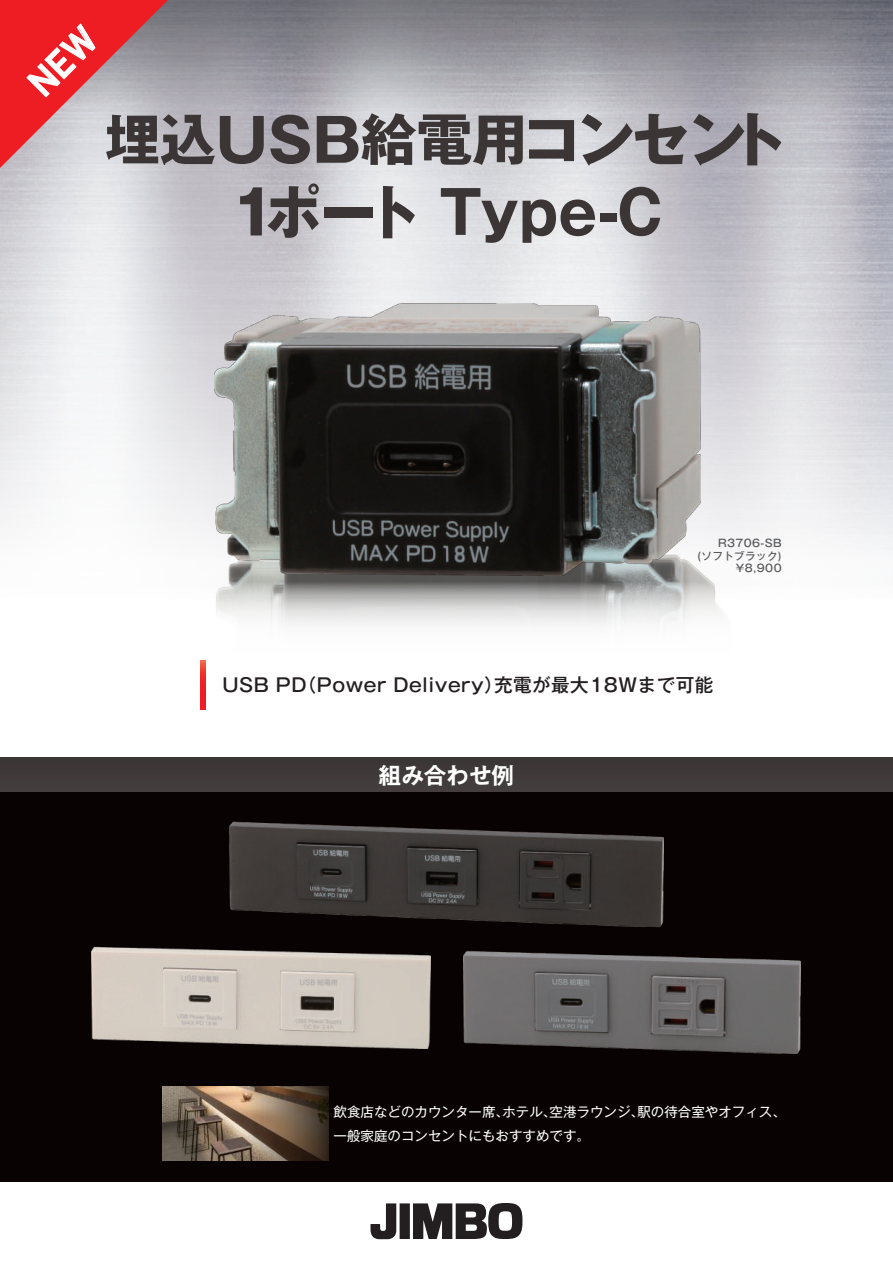
<style>
.page{position:relative;width:893px;height:1263px;background:#fff}
.page>*{position:absolute;margin:0;border:0;box-sizing:border-box;transform-origin:0 0}
.t1{font:700 59.4px/72.9px "Gothic MB101 Pro";letter-spacing:-.02em;color:#3b3635;text-align:center}
.t2{font:700 22.5px "Gothic MB101 Pro De";color:#fff}
.t3{font:500 18.6px "Gothic MB101 Pro";letter-spacing:.025em;color:#231f20}
.t4{font:13.5px/24px "Gothic MB101 Pro";color:#fff}
.t5{font:500 10.5px/12.6px "Gothic MB101 Pro";letter-spacing:.04em;color:#57585a;text-align:right}
.s1{font-size:55.5px}
.s2{font-size:61.05px}
</style>
<div class="page">
<svg style="left:168px;top:0;width:725px;height:154px"></svg>
<img style="left:0;top:154px;width:893px;height:1077px">
<svg style="left:0;top:576px;width:893px;height:181px"></svg>
<div style="left:0;top:782px;width:893px;height:400px;background:#080302"></div>
<div style="left:400px;top:1203px;width:10px;height:36px;background:#231f20"></div>
<svg style="left:370px;top:1203px;width:26px;height:36px"></svg>
<svg style="left:413px;top:1203px;width:109px;height:36px"></svg>
<img style="left:162px;top:1086px;width:166px;height:74px">
<div style="left:0;top:757px;width:893px;height:35px;background:#3f3a3a"></div>
<img style="left:464px;top:950px;width:337px;height:103px">
<img style="left:230px;top:821px;width:433px;height:105px">
<img style="left:92px;top:946px;width:338px;height:102px">
<svg style="left:201px;top:660px;width:4px;height:49px"></svg>
<img style="left:214px;top:304px;width:487px;height:271px">
<svg style="left:0;top:0;width:168px;height:168px"></svg>
<h1 class="t1" style="left:105px;top:96px;width:684px"><span class="s1">埋込</span>USB<span class="s1">給電用</span>コンセント<br><span class="s2">1</span>ポート Type-C</h1>
<p class="t5" style="left:697px;top:535px;width:86px">R3706-SB<br>(ソフトブラック) ¥8,900</p>
<h3 class="t3" style="left:222px;top:669px;width:492px">USB PD（Power Delivery）充電が最大18Wまで可能</h3>
<h2 class="t2" style="left:379px;top:757px;width:136px">組み合わせ例</h2>
<p class="t4" style="left:334px;top:1097px;width:454px">飲食店などのカウンター席、ホテル、空港ラウンジ、駅の待合室やオフィス、一般家庭のコンセントにもおすすめです。</p>
</div>
